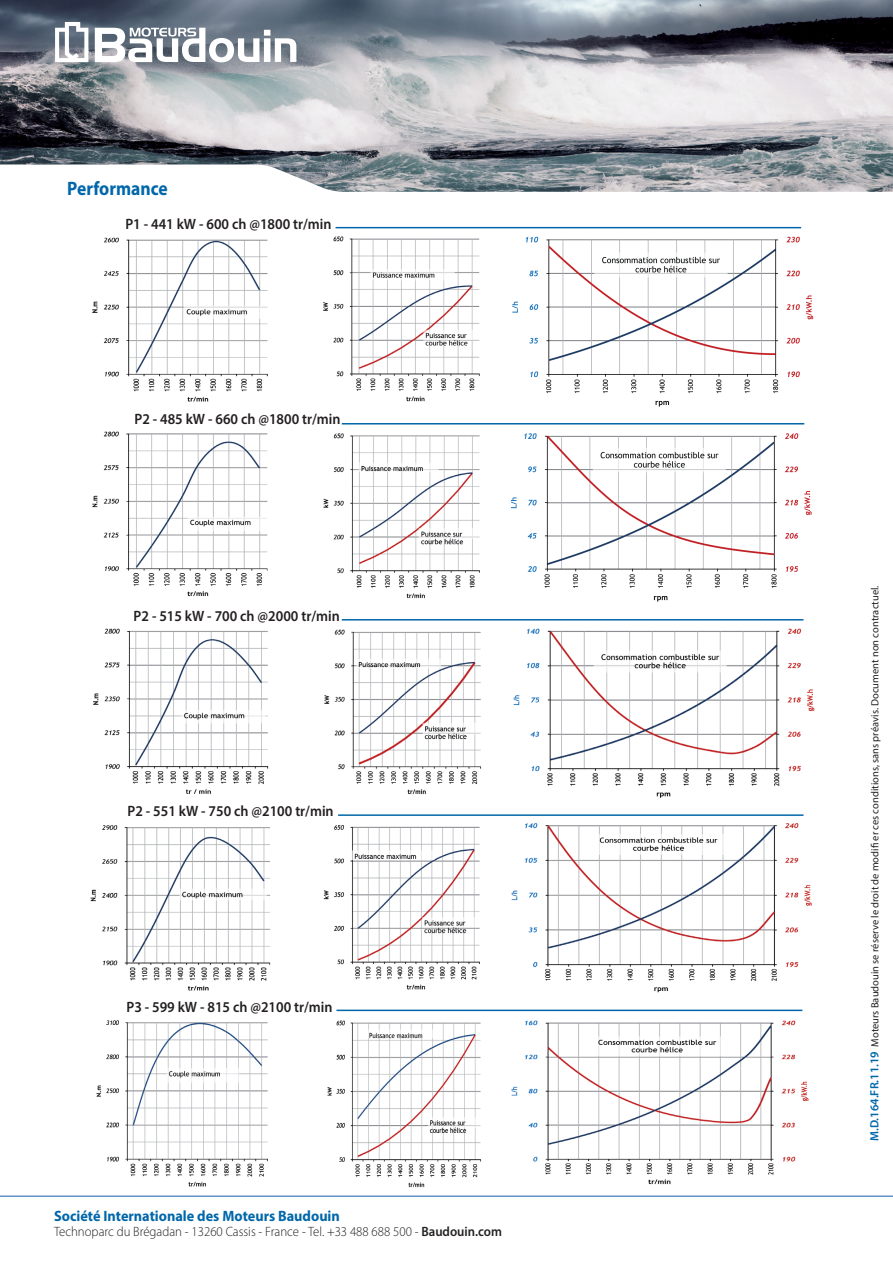
<style>
.page{position:relative;width:893px;height:1263px;background:#fff}
.page>*{position:absolute;margin:0;border:0;box-sizing:border-box;transform-origin:0 0}
.t1{font:700 19.5px "Myriad Pro";color:#0067aa;scale:.9 1}
.t2{font:600 15px "Myriad Pro";color:#231f20;scale:.94 1}
.t3{font:700 15px "Myriad Pro";color:#0067aa;scale:.95 1}
.t4{font:300 13.5px "Myriad Pro";color:#231f20;scale:.95 1}
.t5{font:10.5px "Myriad Pro";color:#231f20}
.s1{font-weight:600}
.s2{font-weight:600;font-size:12px;color:#0067aa}
</style>
<div class="page">
<img style="left:96px;top:1020px;width:172px;height:167px">
<img style="left:327px;top:1020px;width:154px;height:168px">
<img style="left:511px;top:1020px;width:298px;height:165px">
<img style="left:90px;top:825px;width:181px;height:166px">
<img style="left:323px;top:825px;width:157px;height:165px">
<img style="left:511px;top:823px;width:301px;height:170px">
<img style="left:93px;top:628px;width:176px;height:166px">
<img style="left:324px;top:629px;width:158px;height:166px">
<img style="left:513px;top:628px;width:302px;height:170px">
<img style="left:92px;top:431px;width:176px;height:166px">
<img style="left:323px;top:433px;width:157px;height:166px">
<img style="left:510px;top:433px;width:302px;height:169px">
<img style="left:92px;top:237px;width:176px;height:165px">
<img style="left:323px;top:236px;width:157px;height:166px">
<img style="left:512px;top:236px;width:302px;height:171px">
<img style="left:0;top:0;width:893px;height:164px">
<svg style="left:0;top:164px;width:893px;height:63px"></svg>
<hr style="left:0;top:1195px;width:893px;height:2px;background:#6192c7">
<hr style="left:336px;top:1009px;width:466px;height:2px;background:#0067aa">
<hr style="left:338px;top:814px;width:465px;height:2px;background:#0067aa">
<hr style="left:342px;top:619px;width:461px;height:1px;background:#0067aa">
<hr style="left:335px;top:227px;width:466px;height:1px;background:#0067aa">
<hr style="left:342px;top:423px;width:462px;height:1px;background:#0067aa">
<svg style="left:95px;top:28px;width:201px;height:34px"></svg>
<svg style="left:55px;top:22px;width:33px;height:40px"></svg>
<p class="t1" style="left:67px;top:176px;width:113px">Performance</p>
<p class="t2" style="left:125px;top:215px;width:221px">P1 - 441 kW - 600 ch @1800 tr/min</p>
<p class="t2" style="left:134px;top:410px;width:221px">P2 - 485 kW - 660 ch @1800 tr/min</p>
<p class="t2" style="left:134px;top:606px;width:221px">P2 - 515 kW - 700 ch @2000 tr/min</p>
<p class="t2" style="left:128px;top:802px;width:221px">P2 - 551 kW - 750 ch @2100 tr/min</p>
<p class="t2" style="left:126px;top:997px;width:221px">P3 - 599 kW - 815 ch @2100 tr/min</p>
<p class="t3" style="left:54px;top:1206px;width:302px">Société Internationale des Moteurs Baudouin</p>
<p class="t4" style="left:54px;top:1223px;width:473px">Technoparc du Brégadan - 13260 Cassis - France - Tel. +33 488 688 500 - <span class="s1">Baudouin.com</span></p>
<p class="t5" style="left:869px;top:1141px;width:557px;rotate:-90deg"><span class="s2">M.D.164.FR.11.19</span> Moteurs Baudouin se réserve le droit de modifi er ces conditions, sans préavis. Document non contractuel.</p>
</div>
